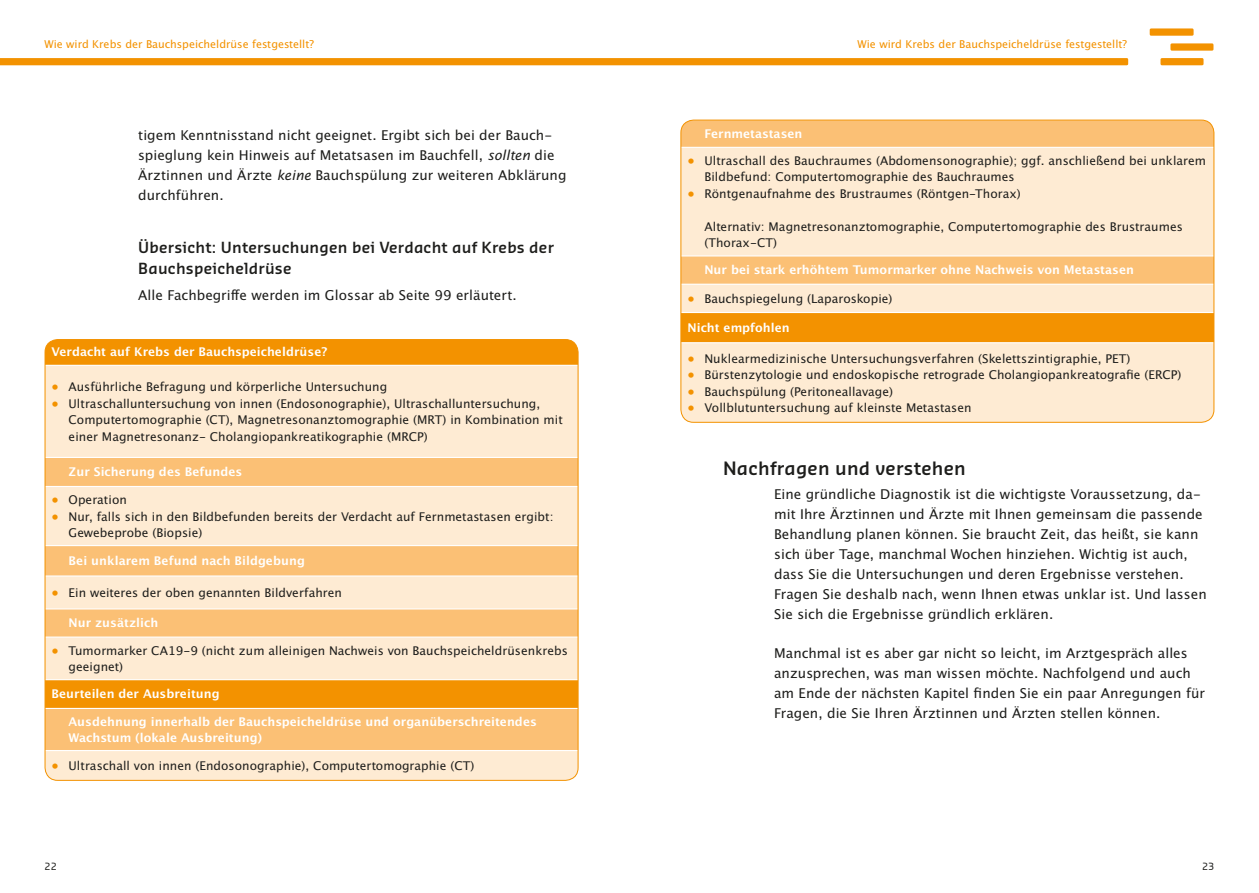
<style>
.page{position:relative;width:1259px;height:893px;background:#fff}
.page>*{position:absolute;margin:0;border:0;box-sizing:border-box;transform-origin:0 0}
.Headline_2__Ebene{font:600 18px "Sansa Pro";letter-spacing:.015em;color:#1d1d1b}
.Headline_3__Ebene{font:600 15px/21px "Sansa Pro";letter-spacing:.015em;color:#1d1d1b}
.Fliess{font:13.5px/20px "Lucida San Rom";letter-spacing:.005em;color:#1d1d1b}
.Headline_3__Ebene-2{font:13.5px "Lucida San Rom";letter-spacing:.005em;color:#1d1d1b}
.t1{font:12px/16.5px "Lucida San Rom";letter-spacing:.005em;color:#1d1d1b}
.Tabelle_Kopfzeile{font:12px/16.5px "Lucida San Dem";letter-spacing:.005em;color:#fff}
.t2{font:10.8px "Lucida San Rom";color:#f39200}
.t3{font:9.75px "Sansa Pro";color:#1d1d1b}
.s1{font-family:"Lucida San Rom Ita"}
.s2{color:#f39200}
</style>
<div class="page">
<div style="left:1149px;top:28px;width:44px;height:8px;background:#f39200"></div>
<div style="left:1170px;top:43px;width:43px;height:8px;background:#f39200"></div>
<div style="left:1160px;top:58px;width:43px;height:7px;background:#f39200"></div>
<svg style="left:0;top:58px;width:1128px;height:7px;background:#f39302"></svg>
<div style="left:45px;top:340px;width:533px;height:25px;background:#f39200"></div>
<div style="left:45px;top:366px;width:533px;height:414px;background:#feebd3"></div>
<svg style="left:47px;top:458px;width:529px;height:292px;background:#fbcf95"></svg>
<hr style="left:45px;top:457px;width:533px;height:1px;background:#fff">
<hr style="left:45px;top:486px;width:533px;height:1px;background:#fff">
<hr style="left:45px;top:545px;width:533px;height:1px;background:#fff">
<hr style="left:45px;top:575px;width:533px;height:2px;background:#fff">
<hr style="left:45px;top:608px;width:533px;height:1px;background:#fff">
<hr style="left:45px;top:636px;width:533px;height:2px;background:#fff">
<hr style="left:45px;top:679px;width:533px;height:1px;background:#fff">
<hr style="left:45px;top:708px;width:533px;height:1px;background:#fff">
<hr style="left:45px;top:750px;width:533px;height:1px;background:#fff">
<div style="left:681px;top:121px;width:533px;height:26px;background:#fbc075"></div>
<svg style="left:682px;top:148px;width:532px;height:274px;background:#fde6c8"></svg>
<div style="left:682px;top:313px;width:530px;height:29px;background:#f39200"></div>
<hr style="left:681px;top:255px;width:533px;height:1px;background:#fff">
<hr style="left:681px;top:284px;width:533px;height:1px;background:#fff">
<hr style="left:681px;top:312px;width:533px;height:1px;background:#fff">
<hr style="left:681px;top:342px;width:533px;height:1px;background:#fff">
<p class="t2" style="left:44px;top:37px;width:271px">Wie wird Krebs der Bauchspeicheldrüse festgestellt?</p>
<p class="t2" style="left:857px;top:37px;width:271px">Wie wird Krebs der Bauchspeicheldrüse festgestellt?</p>
<p class="Fliess" style="left:138px;top:125px;width:430px">tigem Kenntnisstand nicht geeignet. Ergibt sich bei der Bauch&shy;spieglung kein Hinweis auf Metatsasen im Bauchfell, <span class="s1">sollten</span> die Ärztinnen und Ärzte <span class="s1">keine</span> Bauchspülung zur weiteren Abklärung durchführen.</p>
<p class="Headline_3__Ebene" style="left:138px;top:237px;width:417px">Übersicht: Untersuchungen bei Verdacht auf Krebs der<br>Bauchspeicheldrüse</p>
<p class="Headline_3__Ebene-2" style="left:138px;top:287px;width:380px">Alle Fachbegriffe werden im Glossar ab Seite 99 erläutert.</p>
<p class="Tabelle_Kopfzeile" style="left:52px;top:344px;width:277px">Verdacht auf Krebs der Bauchspeicheldrüse?</p>
<p class="t1" style="left:52px;top:379px;width:337px"><span class="s2">•</span> Ausführliche Befragung und körperliche Untersuchung</p>
<p class="t1" style="left:69px;top:395px;width:496px;text-indent:-17px"><span class="s2">•</span> Ultraschalluntersuchung von innen (Endosonographie), Ultraschalluntersuchung,<br>Computertomographie (CT), Magnetresonanztomographie (MRT) in Kombination mit einer Magnetresonanz- Cholangiopankreatikographie (MRCP)</p>
<p class="Tabelle_Kopfzeile" style="left:69px;top:464px;width:175px">Zur Sicherung des Befundes</p>
<p class="t1" style="left:52px;top:492px;width:77px"><span class="s2">•</span> Operation</p>
<p class="t1" style="left:69px;top:508px;width:486px;text-indent:-17px"><span class="s2">•</span> Nur, falls sich in den Bildbefunden bereits der Verdacht auf Fernmetastasen ergibt:<br>Gewebeprobe (Biopsie)</p>
<p class="Tabelle_Kopfzeile" style="left:69px;top:553px;width:238px">Bei unklarem Befund nach Bildgebung</p>
<p class="t1" style="left:52px;top:585px;width:292px"><span class="s2">•</span> Ein weiteres der oben genannten Bildverfahren</p>
<p class="Tabelle_Kopfzeile" style="left:69px;top:615px;width:91px">Nur zusätzlich</p>
<p class="t1" style="left:69px;top:642px;width:501px;text-indent:-17px"><span class="s2">•</span> Tumormarker CA19-9 (nicht zum alleinigen Nachweis von Bauchspeicheldrüsenkrebs geeignet)</p>
<p class="Tabelle_Kopfzeile" style="left:52px;top:687px;width:170px">Beurteilen der Ausbreitung</p>
<p class="Tabelle_Kopfzeile" style="left:69px;top:714px;width:470px">Ausdehnung innerhalb der Bauchspeicheldrüse und organüberschreitendes<br>Wachstum (lokale Ausbreitung)</p>
<p class="t1" style="left:52px;top:758px;width:424px"><span class="s2">•</span> Ultraschall von innen (Endosonographie), Computertomographie (CT)</p>
<p class="Tabelle_Kopfzeile" style="left:704px;top:126px;width:100px">Fernmetastasen</p>
<p class="t1" style="left:704px;top:153px;width:503px;text-indent:-17px"><span class="s2">•</span> Ultraschall des Bauchraumes (Abdomensonographie); ggf. anschließend bei unklarem<br>Bildbefund: Computertomographie des Bauchraumes</p>
<p class="t1" style="left:687px;top:186px;width:335px"><span class="s2">•</span> Röntgenaufnahme des Brustraumes (Röntgen-Thorax)</p>
<p class="t1" style="left:704px;top:219px;width:480px">Alternativ: Magnetresonanztomographie, Computertomographie des Brustraumes (Thorax-CT)</p>
<p class="Tabelle_Kopfzeile" style="left:704px;top:263px;width:431px">Nur bei stark erhöhtem Tumormarker ohne Nachweis von Metastasen</p>
<p class="t1" style="left:687px;top:291px;width:206px"><span class="s2">•</span> Bauchspiegelung (Laparoskopie)</p>
<p class="Tabelle_Kopfzeile" style="left:687px;top:320px;width:104px">Nicht empfohlen</p>
<p class="t1" style="left:687px;top:350px;width:444px"><span class="s2">•</span> Nuklearmedizinische Untersuchungsverfahren (Skelettszintigraphie, PET)</p>
<p class="t1" style="left:687px;top:367px;width:495px"><span class="s2">•</span> Bürstenzytologie und endoskopische retrograde Cholangiopankreatografie (ERCP)</p>
<p class="t1" style="left:687px;top:383px;width:207px"><span class="s2">•</span> Bauchspülung (Peritoneallavage)</p>
<p class="t1" style="left:687px;top:400px;width:286px"><span class="s2">•</span> Vollblutuntersuchung auf kleinste Metastasen</p>
<p class="Headline_2__Ebene" style="left:723px;top:456px;width:244px">Nachfragen und verstehen</p>
<p class="Fliess" style="left:774px;top:484px;width:434px">Eine gründliche Diagnostik ist die wichtigste Voraussetzung, da&shy;mit Ihre Ärztinnen und Ärzte mit Ihnen gemeinsam die passende Behandlung planen können. Sie braucht Zeit, das heißt, sie kann sich über Tage, manchmal Wochen hinziehen. Wichtig ist auch, dass Sie die Untersuchungen und deren Ergebnisse verstehen.<br>Fragen Sie deshalb nach, wenn Ihnen etwas unklar ist. Und lassen Sie sich die Ergebnisse gründlich erklären.</p>
<p class="Fliess" style="left:774px;top:644px;width:432px">Manchmal ist es aber gar nicht so leicht, im Arztgespräch alles anzusprechen, was man wissen möchte. Nachfolgend und auch am Ende der nächsten Kapitel finden Sie ein paar Anregungen für Fragen, die Sie Ihren Ärztinnen und Ärzten stellen können.</p>
<p class="t3" style="left:45px;top:860px;width:14px">22</p>
<p class="t3" style="left:1202px;top:860px;width:14px">23</p>
</div>
